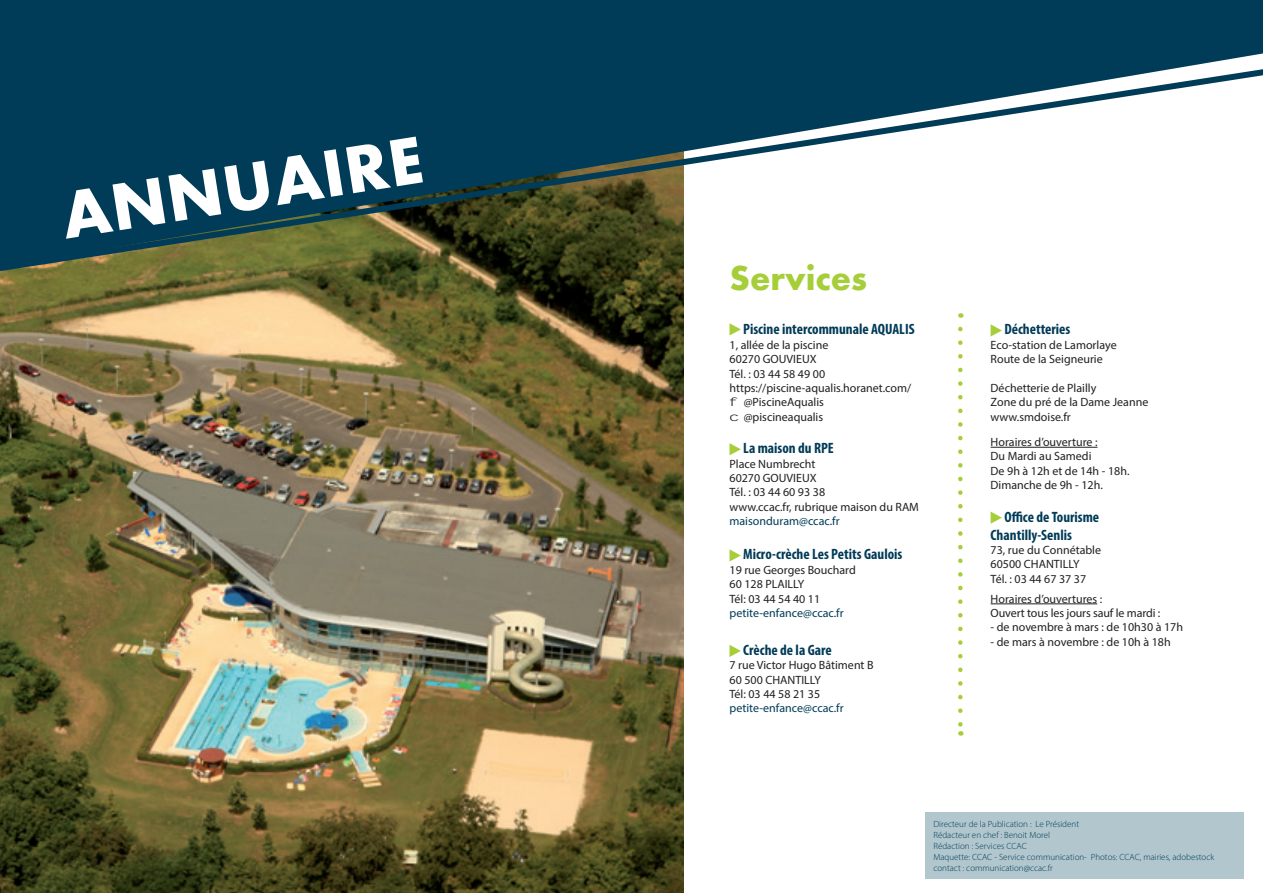
<style>
.page{position:relative;width:1263px;height:893px;background:#fff}
.page>*{position:absolute;margin:0;border:0;box-sizing:border-box;transform-origin:0 0}
.t1{font:700 36px "Futura PT";color:#a6ce39}
.t2{font:700 condensed 15px/18px "Myriad Pro";color:#003b57}
.t3{font:12px/14.4px "Myriad Pro";color:#231f20}
.t4{font:12px "Myriad Pro";color:#003b57}
.t5{font:300 9px/10.8px "Myriad Pro";color:#003b57}
</style>
<div class="page">
<img style="left:0;top:280px;width:684px;height:613px">
<svg style="left:0;top:267px;width:684px;height:13px;background:#575828"></svg>
<svg style="left:0;top:0;width:1263px;height:267px;fill:#003b57"></svg>
<svg style="left:66px;top:137px;width:357px;height:102px"></svg>
<div style="left:925px;top:812px;width:318px;height:67px;background:#b1c6cd"></div>
<svg style="left:729px;top:323px;width:12px;height:12px"></svg>
<svg style="left:729px;top:443px;width:12px;height:12px"></svg>
<svg style="left:729px;top:549px;width:12px;height:13px"></svg>
<svg style="left:729px;top:645px;width:12px;height:12px"></svg>
<hr style="left:990px;top:447px;width:107px;height:1px;background:#231f20">
<hr style="left:990px;top:604px;width:107px;height:1px;background:#231f20">
<svg style="left:990px;top:324px;width:12px;height:13px"></svg>
<svg style="left:990px;top:511px;width:12px;height:13px"></svg>
<svg style="left:958px;top:329px;width:4px;height:407px"></svg>
<h1 class="t1" style="left:729px;top:255px;width:139px">Services</h1>
<p class="t2" style="left:743px;top:320px;width:173px">Piscine intercommunale AQUALIS</p>
<p class="t3" style="left:729px;top:337px;width:100px">1, allée de la piscine</p>
<p class="t3" style="left:729px;top:352px;width:89px">60270 GOUVIEUX</p>
<p class="t3" style="left:729px;top:366px;width:97px">Tél. : 03 44 58 49 00</p>
<p class="t3" style="left:729px;top:381px;width:183px">https://piscine-aqualis.horanet.com/</p>
<p class="t3" style="left:744px;top:395px;width:82px">@PiscineAqualis</p>
<p class="t3" style="left:744px;top:409px;width:81px">@piscineaqualis</p>
<p class="t2" style="left:743px;top:439px;width:92px">La maison du RPE</p>
<p class="t3" style="left:729px;top:456px;width:191px">Place Numbrecht<br>60270 GOUVIEUX<br>Tél. : 03 44 60 93 38<br>www.ccac.fr, rubrique maison du RAM</p>
<p class="t4" style="left:729px;top:514px;width:112px">maisonduram@ccac.fr</p>
<p class="t2" style="left:743px;top:545px;width:161px">Micro-crèche Les Petits Gaulois</p>
<p class="t3" style="left:729px;top:562px;width:128px">19 rue Georges Bouchard<br>60 128 PLAILLY<br>Tél: 03 44 54 40 11</p>
<p class="t4" style="left:729px;top:606px;width:116px">petite-enfance@ccac.fr</p>
<p class="t2" style="left:743px;top:640px;width:90px">Crèche de la Gare</p>
<p class="t3" style="left:729px;top:658px;width:146px">7 rue Victor Hugo Bâtiment B<br>60 500 CHANTILLY<br>Tél: 03 44 58 21 35</p>
<p class="t4" style="left:729px;top:701px;width:116px">petite-enfance@ccac.fr</p>
<p class="t2" style="left:1004px;top:320px;width:68px">Déchetteries</p>
<p class="t3" style="left:990px;top:337px;width:128px">Eco-station de Lamorlaye<br>Route de la Seigneurie</p>
<p class="t3" style="left:990px;top:381px;width:159px">Déchetterie de Plailly<br>Zone du pré de la Dame Jeanne www.smdoise.fr</p>
<p class="t3" style="left:990px;top:435px;width:140px">Horaires d’ouverture :<br>Du Mardi au Samedi<br>De 9h à 12h et de 14h - 18h.<br>Dimanche de 9h - 12h.</p>
<p class="t2" style="left:990px;top:507px;width:110px;text-indent:14px">Office de Tourisme<br>Chantilly-Senlis</p>
<p class="t3" style="left:990px;top:543px;width:112px">73, rue du Connétable<br>60500 CHANTILLY<br>Tél. : 03 44 67 37 37</p>
<p class="t3" style="left:990px;top:591px;width:171px">Horaires d’ouvertures :<br>Ouvert tous les jours sauf le mardi :</p>
<p class="t3" style="left:990px;top:620px;width:194px">- de novembre à mars : de 10h30 à 17h</p>
<p class="t3" style="left:990px;top:634px;width:182px">- de mars à novembre : de 10h à 18h</p>
<p class="t5" style="left:933px;top:819px;width:282px">Directeur de la Publication : Le Président<br>Rédacteur en chef : Benoit Morel<br>Rédaction : Services CCAC<br>Maquette: CCAC - Service communication- Photos: CCAC, mairies, adobestock contact : communication@ccac.fr</p>
</div>
